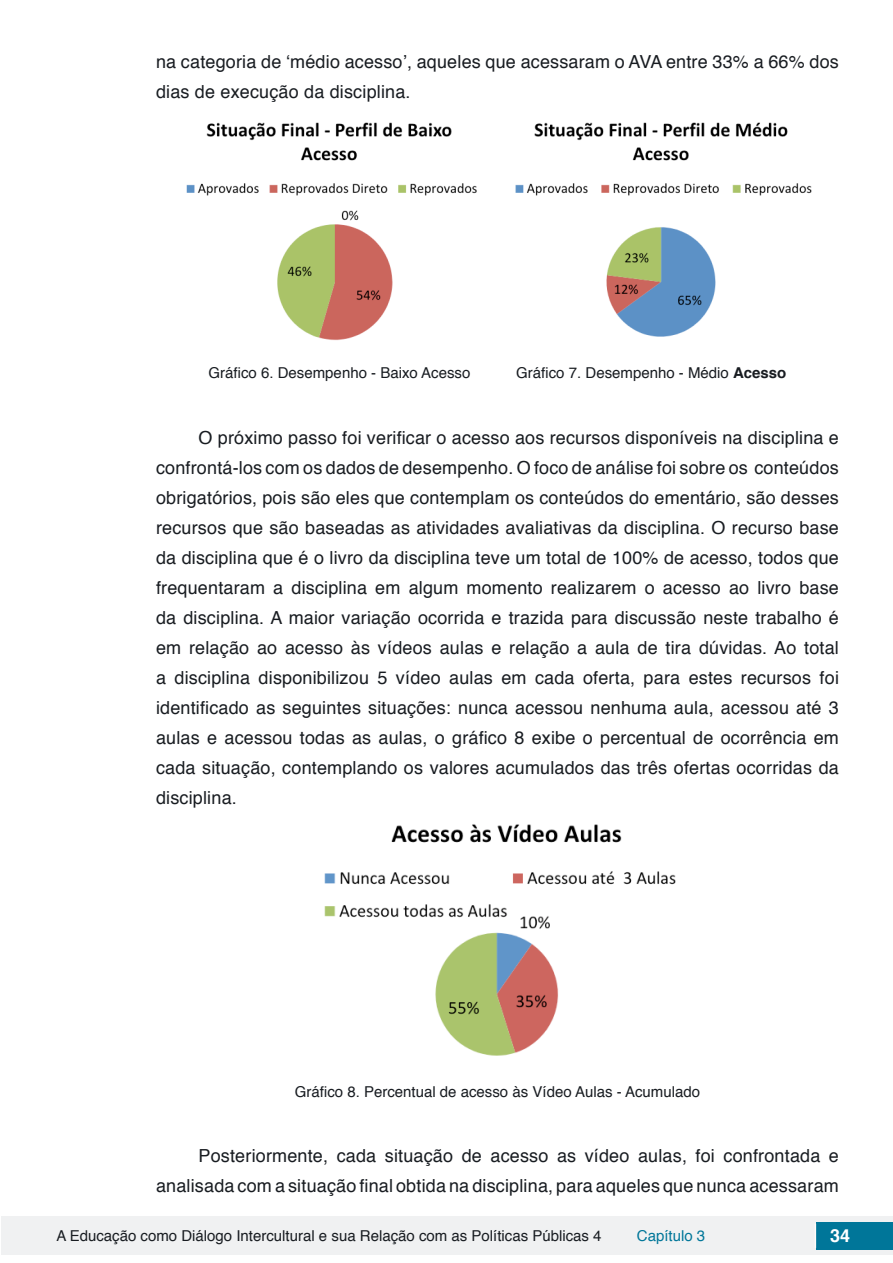
<style>
.page{position:relative;width:893px;height:1263px;background:#fff}
.page>*{position:absolute;margin:0;border:0;box-sizing:border-box;transform-origin:0 0}
.txt{font:18px/30px "Helvetica";letter-spacing:.01em;color:#181c21}
.t1{font:700 18px "Helvetica";color:#fff}
.ref_tabelas{font:15px "Helvetica";color:#181c21}
.t2{font:15px "Helvetica";color:#007699}
.s1{font-weight:700}
</style>
<div class="page">
<div style="left:1px;top:1216px;width:891px;height:38px;background:#f0f1f2"></div>
<div style="left:816px;top:1222px;width:77px;height:27px;background:#007699"></div>
<svg style="left:815px;top:1224px;width:1px;height:24px"></svg>
<img style="left:186px;top:122px;width:626px;height:219px">
<img style="left:324px;top:824px;width:352px;height:232px">
<p class="txt" style="left:156px;top:47px;width:684px">na categoria de ‘médio acesso’, aqueles que acessaram o AVA entre 33% a 66% dos dias de execução da disciplina.</p>
<p class="ref_tabelas" style="left:209px;top:362px;width:263px">Gráfico 6. Desempenho - Baixo Acesso</p>
<p class="ref_tabelas" style="left:516px;top:362px;width:272px">Gráfico 7. Desempenho - Médio <span class="s1">Acesso</span></p>
<p class="txt" style="left:156px;top:423px;width:684px;text-align:justify;text-indent:43px">O próximo passo foi verificar o acesso aos recursos disponíveis na disciplina e confrontá-los com os dados de desempenho. O foco de análise foi sobre os conteúdos obrigatórios, pois são eles que contemplam os conteúdos do ementário, são desses recursos que são baseadas as atividades avaliativas da disciplina. O recurso base da disciplina que é o livro da disciplina teve um total de 100% de acesso, todos que frequentaram a disciplina em algum momento realizarem o acesso ao livro base da disciplina. A maior variação ocorrida e trazida para discussão neste trabalho é em relação ao acesso às vídeos aulas e relação a aula de tira dúvidas. Ao total a disciplina disponibilizou 5 vídeo aulas em cada oferta, para estes recursos foi identificado as seguintes situações: nunca acessou nenhuma aula, acessou até 3 aulas e acessou todas as aulas, o gráfico 8 exibe o percentual de ocorrência em cada situação, contemplando os valores acumulados das três ofertas ocorridas da disciplina.</p>
<p class="ref_tabelas" style="left:295px;top:1080px;width:407px">Gráfico 8. Percentual de acesso às Vídeo Aulas - Acumulado</p>
<p class="txt" style="left:156px;top:1141px;width:684px;text-align:right">Posteriormente, cada situação de acesso as vídeo aulas, foi confrontada e analisada com a situação final obtida na disciplina, para aqueles que nunca acessaram</p>
<p class="ref_tabelas" style="left:56px;top:1224px;width:547px">A Educação como Diálogo Intercultural e sua Relação com as Políticas Públicas 4</p>
<p class="t2" style="left:637px;top:1224px;width:70px">Capítulo 3</p>
<p class="t1" style="left:830px;top:1221px;width:22px">34</p>
</div>
